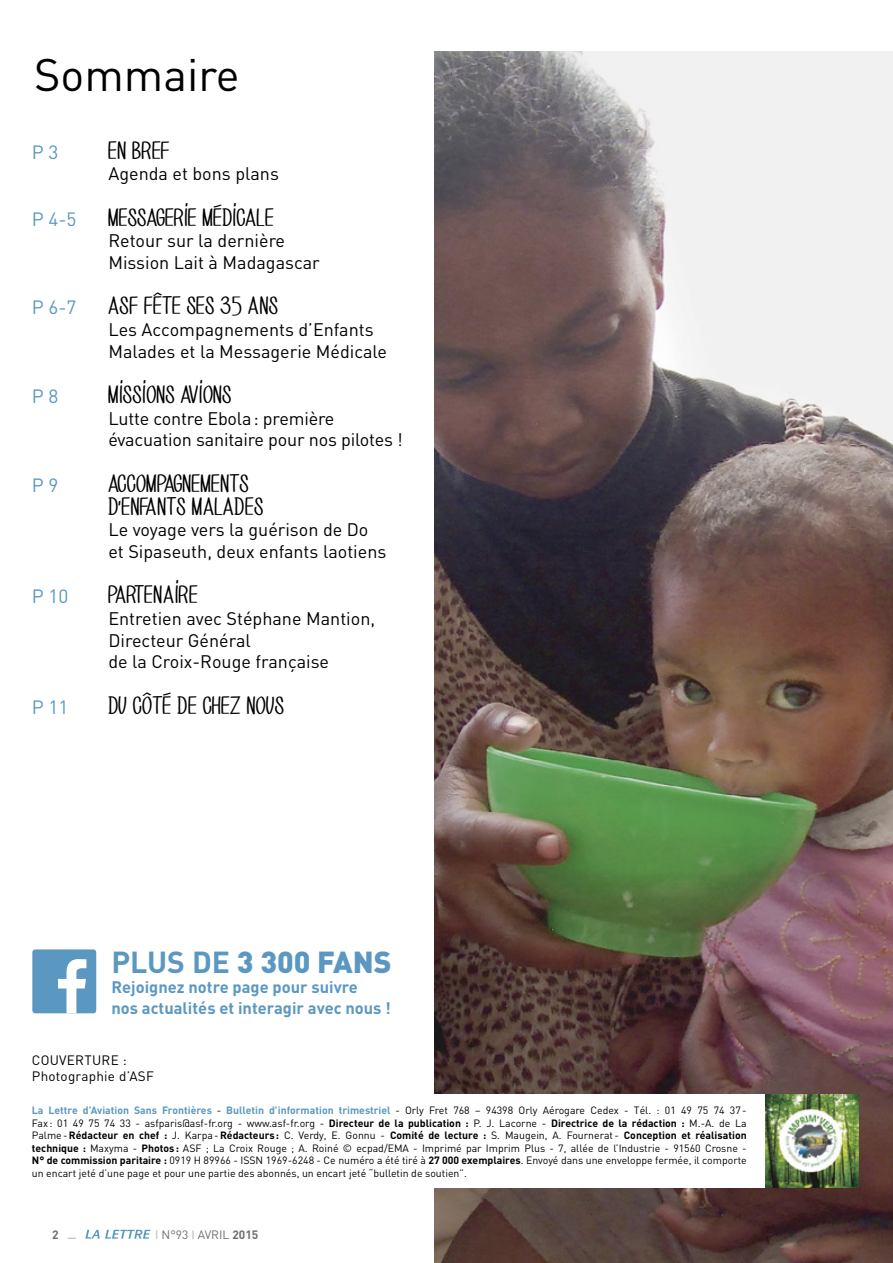
<style>
.page{position:relative;width:893px;height:1263px;background:#fff}
.page>*{position:absolute;margin:0;border:0;box-sizing:border-box;transform-origin:0 0}
.t1{font:45px "DIN";color:#000}
.t2{font:900 30px "DIN";color:#5a98c2}
.t3{font:19.05px/22.8px "BIO HAND CRE";color:#000}
.t4{font:19.05px "DIN";color:#5a98c2}
.t5{font:18px/21.6px "DIN";color:#000}
.t6{font:700 16.5px/20.5px "DIN";color:#5a98c2}
.t7{font:13.5px/16.2px "DIN";letter-spacing:.02em;color:#000}
.t8{font:12px "DIN";color:#6f6f6e}
.t9{font:700 12px "DIN";color:#6f6f6e}
.t10{font:10.5px/12.6px "DIN";color:#000;text-align:justify}
.s1{font-weight:700}
.s2{font-weight:700;color:#5a98c2}
.s3{color:#b1b1b0}
</style>
<div class="page">
<svg style="left:85px;top:1230px;width:66px;height:8px"></svg>
<img style="left:435px;top:51px;width:458px;height:1212px">
<div style="left:19px;top:1094px;width:800px;height:94px;background:#fff"></div>
<img style="left:765px;top:1094px;width:94px;height:94px">
<div style="left:32px;top:949px;width:64px;height:64px;background:#5a98c2;border-radius:3px"></div>
<svg style="left:58px;top:959px;width:28px;height:54px"></svg>
<h1 class="t1" style="left:34px;top:47px;width:207px">Sommaire</h1>
<h3 class="t4" style="left:32px;top:140px;width:28px">P 3</h3>
<h3 class="t3" style="left:108px;top:141px;width:63px">EN BREF</h3>
<h3 class="t5" style="left:108px;top:162px;width:172px">Agenda et bons plans</h3>
<h3 class="t4" style="left:32px;top:207px;width:46px">P 4-5</h3>
<h3 class="t3" style="left:108px;top:208px;width:167px">MESSAGERIE MÉDICALE</h3>
<h3 class="t5" style="left:108px;top:230px;width:213px">Retour sur la dernière<br>Mission Lait à Madagascar</h3>
<h3 class="t4" style="left:32px;top:296px;width:46px">P 6-7</h3>
<h3 class="t3" style="left:108px;top:296px;width:172px">ASF FÊTE SES 35 ANS</h3>
<h3 class="t5" style="left:108px;top:318px;width:280px">Les Accompagnements d’Enfants<br>Malades et la Messagerie Médicale</h3>
<h3 class="t4" style="left:32px;top:384px;width:28px">P 8</h3>
<h3 class="t3" style="left:108px;top:385px;width:125px">MISSIONS AVIONS</h3>
<h3 class="t5" style="left:108px;top:407px;width:296px">Lutte contre Ebola: première évacuation sanitaire pour nos pilotes !</h3>
<h3 class="t4" style="left:32px;top:473px;width:28px">P 9</h3>
<h3 class="t3" style="left:108px;top:474px;width:157px">ACCOMPAGNEMENTS<br>D’ENFANTS MALADES</h3>
<h3 class="t5" style="left:108px;top:519px;width:280px">Le voyage vers la guérison de Do et Sipaseuth, deux enfants laotiens</h3>
<h3 class="t4" style="left:32px;top:585px;width:38px">P 10</h3>
<h3 class="t3" style="left:108px;top:585px;width:91px">PARTENAIRE</h3>
<h3 class="t5" style="left:108px;top:607px;width:268px">Entretien avec Stéphane Mantion,<br>Directeur Général<br>de la Croix-Rouge française</h3>
<h3 class="t4" style="left:32px;top:695px;width:38px">P 11</h3>
<h3 class="t3" style="left:108px;top:696px;width:178px">DU CÔTÉ DE CHEZ NOUS</h3>
<h2 class="t2" style="left:111px;top:942px;width:282px"><span class="s1">Plus de</span> 3 300 FANS</h2>
<h3 class="t6" style="left:111px;top:976px;width:281px">rejoignez notre page pour suivre<br>nos actualités et interagir avec nous !</h3>
<p class="t7" style="left:32px;top:1052px;width:124px">COuVERTuRE :<br>Photographie d’ASF</p>
<p class="t10" style="left:32px;top:1104px;width:716px"><span class="s2">la lettre d’aviation sans frontières</span> - <span class="s2">bulletin d’information trimestriel</span> - Orly Fret 768 – 94398 Orly Aérogare Cedex - Tél. : 01 49 75 74 37- Fax : 01 49 75 74 33 - asfparis@asf-fr.org - www.asf-fr.org - <span class="s1">directeur de la publication :</span> P. J. Lacorne - <span class="s1">directrice de la rédaction :</span> M.-A. de La Palme-<span class="s1">rédacteur en chef :</span> J. Karpa-<span class="s1">rédacteurs :</span> C. Verdy, E. Gonnu - <span class="s1">Comité de lecture :</span> S. Maugein, A. Fournerat - <span class="s1">Conception et réalisation technique :</span> Maxyma - <span class="s1">Photos:</span> ASF ; La Croix Rouge ; A. Roiné © ecpad/EMA - Imprimé par Imprim Plus - 7, allée de l’Industrie - 91560 Crosne - <span class="s1">n° de commission paritaire :</span> 0919 H 89966 - ISSN 1969-6248 - Ce numéro a été tiré à <span class="s1">27 000 exemplaires</span>. Envoyé dans une enveloppe fermée, il comporte un encart jeté d’une page et pour une partie des abonnés, un encart jeté “bulletin de soutien”.</p>
<p class="t9" style="left:52px;top:1226px;width:8px">2</p>
<p class="t8" style="left:155px;top:1227px;width:105px"><span class="s3">I</span> N°93 <span class="s3">I</span> AVRIL <span class="s1">2015</span></p>
</div>
